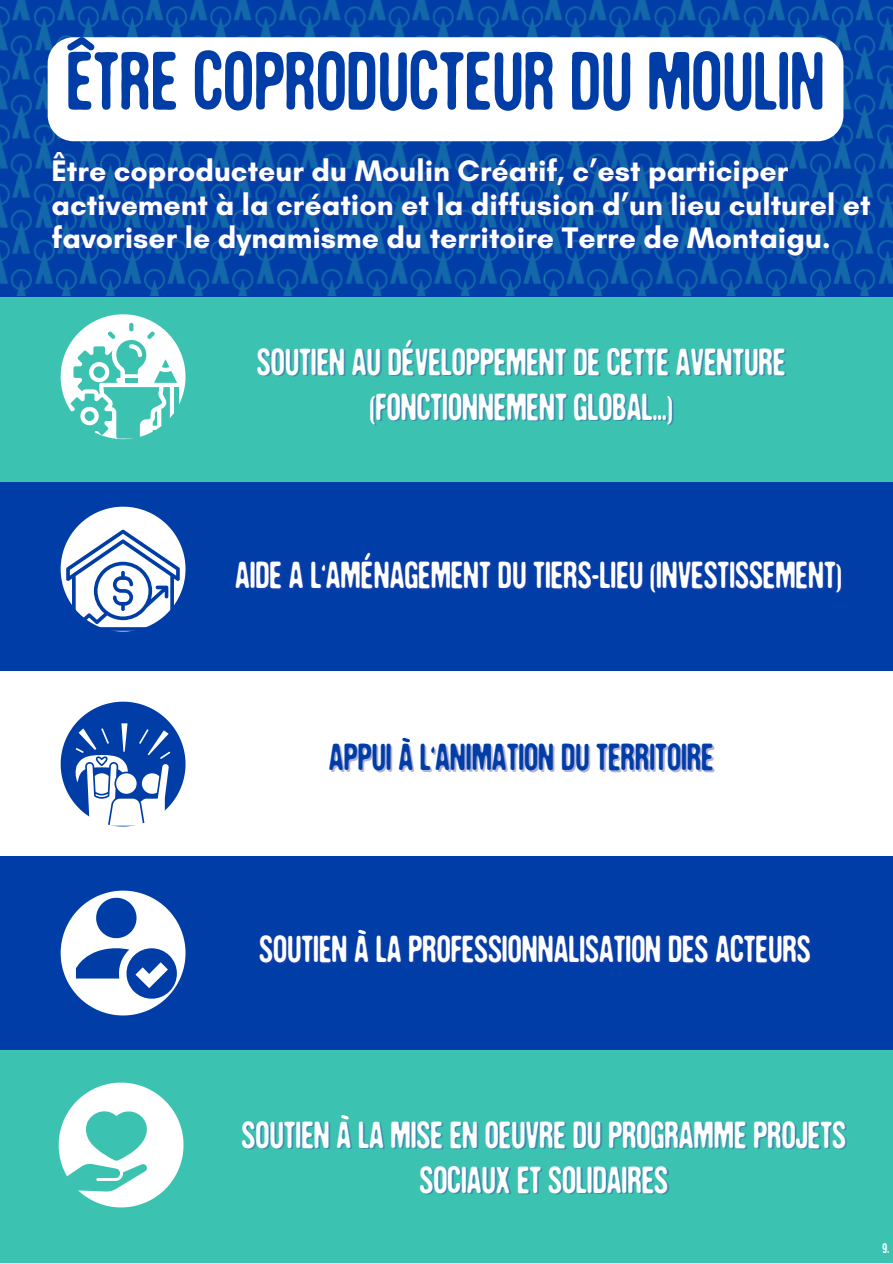
<style>
.page{position:relative;width:893px;height:1264px;background:#fff}
.page>*{position:absolute;margin:0;border:0;box-sizing:border-box;transform-origin:0 0}
.t1{font:85.8px "DCC Thealiensarecoming";color:#003da6}
.t2{font:39.3px/45px "DCC Thealiensarecoming";color:#fff;text-align:center}
.t3{font:39.3px "DCC Thealiensarecoming";color:#003da6}
.t4{font:700 30.3px/33.8px "Glacial Indifference";color:#fff}
.t5{font:14.55px "DCC Thealiensarecoming";color:#fff}
</style>
<div class="page">
<div style="left:0;top:0;width:892px;height:1262px;background:#003da6"></div>
<img style="left:0;top:0;width:892px;height:295px">
<div style="left:0;top:297px;width:892px;height:185px;background:#3cc2b1"></div>
<div style="left:0;top:1049px;width:892px;height:213px;background:#3cc2b1"></div>
<div style="left:0;top:671px;width:892px;height:185px;background:#fff"></div>
<svg style="left:61px;top:314px;width:124px;height:125px"></svg>
<svg style="left:61px;top:506px;width:124px;height:126px"></svg>
<svg style="left:61px;top:701px;width:124px;height:125px"></svg>
<svg style="left:59px;top:1082px;width:124px;height:125px"></svg>
<div style="left:48px;top:37px;width:795px;height:104px;background:#fff;border-radius:26px"></div>
<svg style="left:61px;top:31px;width:39px;height:20px"></svg>
<svg style="left:402px;top:737px;width:8px;height:6px"></svg>
<svg style="left:358px;top:929px;width:8px;height:6px"></svg>
<svg style="left:341px;top:1115px;width:8px;height:5px"></svg>
<svg style="left:61px;top:890px;width:124px;height:125px"></svg>
<p class="t1" style="left:66px;top:45px;width:760px">ETRE COPRODUCTEUR DU MOULIN</p>
<p class="t4" style="left:51px;top:153px;width:820px">Être coproducteur du Moulin Créatif, c’est participer activement à la création et la diffusion d’un lieu culturel et favoriser le dynamisme du territoire Terre de Montaigu.</p>
<p class="t2" style="left:257px;top:342px;width:530px">SOUTIEN AU DÉVELOPPEMENT DE CETTE AVENTURE (FONCTIONNEMENT GLOBAL…)</p>
<p class="t2" style="left:235px;top:556px;width:608px">AIDE A L’AMÉNAGEMENT DU TIERS-LIEU (INVESTISSEMENT)</p>
<p class="t3" style="left:328px;top:740px;width:386px">APPUI A L’ANIMATION DU TERRITOIRE</p>
<p class="t2" style="left:259px;top:929px;width:553px">SOUTIEN A LA PROFESSIONNALISATION DES ACTEURS</p>
<p class="t2" style="left:241px;top:1115px;width:606px">SOUTIEN A LA MISE EN OEUVRE DU PROGRAMME PROJETS<br>SOCIAUX ET SOLIDAIRES</p>
<p class="t5" style="left:882px;top:1242px;width:8px">9.</p>
</div>
